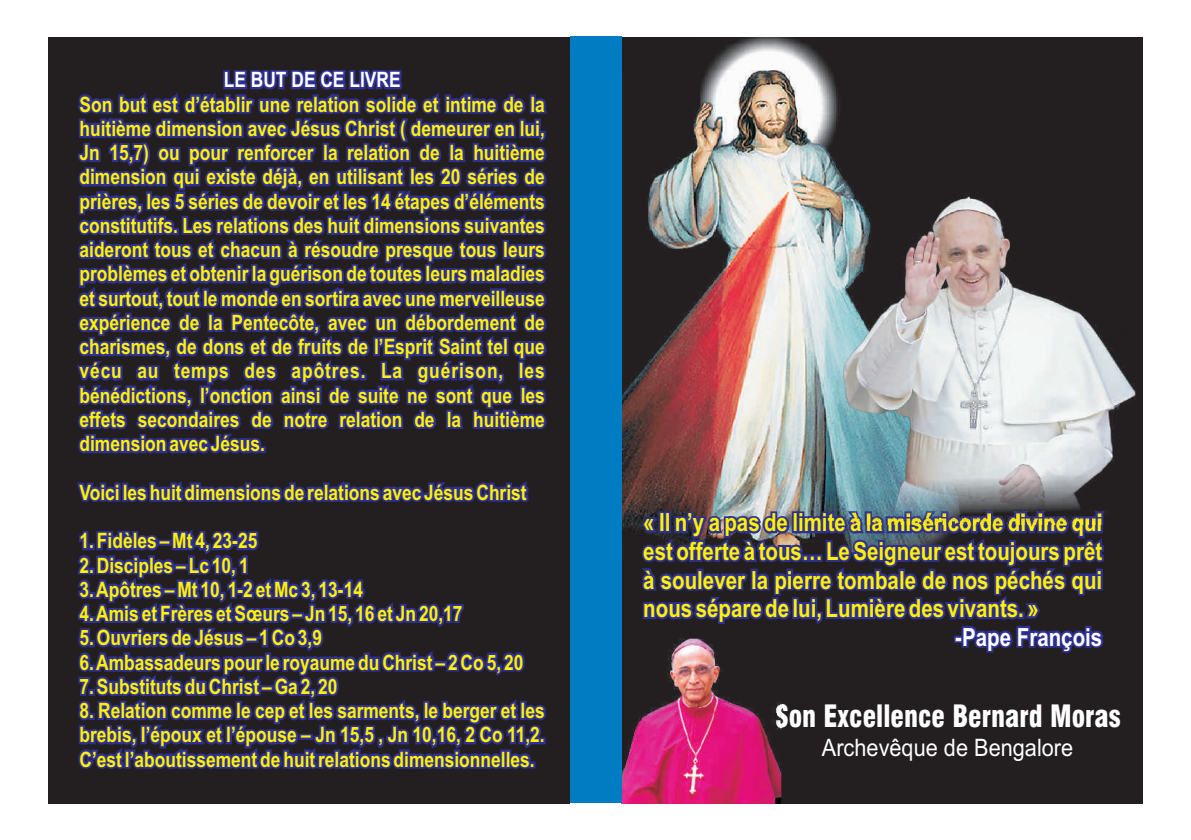
<style>
.page{position:relative;width:1191px;height:840px;background:#fff}
.page>*{position:absolute;margin:0;border:0;box-sizing:border-box;transform-origin:0 0}
.t1{font:900 condensed 30px "Swiss 721 BT";color:#fff;scale:.91 1}
.t2{font:700 25px/28.6px "Arial Narrow";color:#fff101;text-align:justify}
.t3{font:700 25px "Arial Narrow";color:#fff}
.t4{font:24px "Arial";color:#fff;scale:.91 1}
.t5{font:700 21.2px/24.2px "Arial Narrow";color:#fff101;text-align:justify}
.t6{font:700 21.2px "Arial Narrow";color:#fff}
</style>
<div class="page">
<div style="left:621px;top:37px;width:521px;height:765px;background:#231f20"></div>
<img style="left:708px;top:37px;width:121px;height:33px">
<img style="left:621px;top:70px;width:340px;height:489px">
<img style="left:843px;top:187px;width:292px;height:337px">
<img style="left:621px;top:638px;width:160px;height:164px">
<div style="left:570px;top:37px;width:51px;height:765px;background:#007dc2"></div>
<div style="left:48px;top:37px;width:522px;height:765px;background:#231f20"></div>
<p class="t6" style="left:224px;top:72px;width:178px">LE BUT DE CE LIVRE</p>
<p class="t5" style="left:79px;top:94px;width:467px">Son but est d’établir une relation solide et intime de la huitième dimension avec Jésus Christ ( demeurer en lui, Jn 15,7) ou pour renforcer la relation de la huitième dimension qui existe déjà, en utilisant les 20 séries de prières, les 5 séries de devoir et les 14 étapes d’éléments constitutifs. Les relations des huit dimensions suivantes aideront tous et chacun à résoudre presque tous leurs problèmes et obtenir la guérison de toutes leurs maladies et surtout, tout le monde en sortira avec une merveilleuse expérience de la Pentecôte, avec un débordement de charismes, de dons et de fruits de l’Esprit Saint tel que vécu au temps des apôtres. La guérison, les bénédictions, l’onction ainsi de suite ne sont que les effets secondaires de notre relation de la huitième dimension avec Jésus.</p>
<p class="t5" style="left:79px;top:482px;width:449px">Voici les huit dimensions de relations avec Jésus Christ</p>
<p class="t5" style="left:79px;top:530px;width:179px">1. Fidèles – Mt 4, 23-25</p>
<p class="t5" style="left:79px;top:554px;width:171px">2. Disciples – Lc 10, 1</p>
<p class="t5" style="left:79px;top:579px;width:285px">3. Apôtres – Mt 10, 1-2 et Mc 3, 13-14</p>
<p class="t5" style="left:79px;top:603px;width:384px">4. Amis et Frères et Sœurs – Jn 15, 16 et Jn 20,17</p>
<p class="t5" style="left:79px;top:627px;width:244px">5. Ouvriers de Jésus – 1 Co 3,9</p>
<p class="t5" style="left:79px;top:651px;width:445px">6. Ambassadeurs pour le royaume du Christ – 2 Co 5, 20</p>
<p class="t5" style="left:79px;top:675px;width:259px">7. Substituts du Christ – Ga 2, 20</p>
<p class="t5" style="left:79px;top:700px;width:467px">8. Relation comme le cep et les sarments, le berger et les brebis, l’époux et l’épouse – Jn 15,5 , Jn 10,16, 2 Co 11,2.<br>C’est l’aboutissement de huit relations dimensionnelles.</p>
<p class="t2" style="left:643px;top:510px;width:460px">« Il n’y a pas de limite à la miséricorde divine qui est offerte à tous… Le Seigneur est toujours prêt à soulever la pierre tombale de nos péchés qui nous sépare de lui, Lumière des vivants. »</p>
<p class="t3" style="left:955px;top:627px;width:148px">-Pape François</p>
<h1 class="t1" style="left:774px;top:704px;width:382px">Son Excellence Bernard Moras</h1>
<p class="t4" style="left:822px;top:738px;width:278px">Archevêque de Bengalore</p>
</div>
